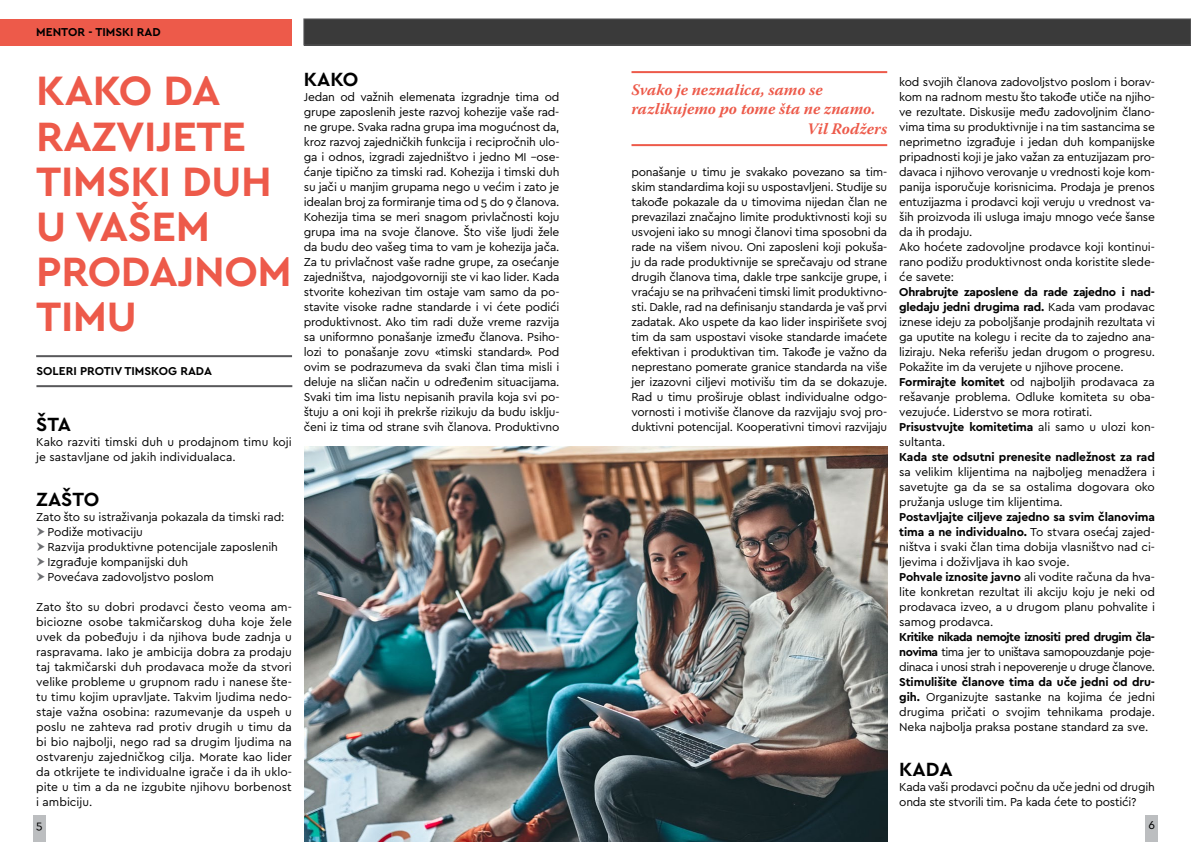
<style>
.page{position:relative;width:1191px;height:842px;background:#fff}
.page>*{position:absolute;margin:0;border:0;box-sizing:border-box;transform-origin:0 0}
.t1{font:700 43px/45px "Cera Pro";letter-spacing:-.01em;color:#ed5a4a}
.t2{font:700 20px "Cera Pro";color:#000}
.t3{font:italic 700 16px "Warnock PKS";color:#ed5a4a}
.t4{font:12px/15px "Cera Pro";letter-spacing:-.02em;color:#000;text-align:justify}
.t5{font:700 12px "Cera Pro";letter-spacing:-.01em;color:#000}
.t6{font:12px/15px "Cera Pro";color:#000}
.s1{font-weight:700}
</style>
<div class="page">
<div style="left:0;top:19px;width:292px;height:26px;background:#ed5a4a"></div>
<div style="left:304px;top:19px;width:886px;height:26px;background:#3a3a3a"></div>
<div style="left:303px;top:18px;width:888px;height:28px;border:1px solid #58585a"></div>
<div style="left:33px;top:815px;width:13px;height:26px;background:#bcbec0"></div>
<div style="left:1145px;top:815px;width:12px;height:26px;background:#bcbec0"></div>
<hr style="left:631px;top:71px;width:256px;height:2px;background:#ed5a4a">
<hr style="left:631px;top:144px;width:256px;height:2px;background:#ed5a4a">
<hr style="left:36px;top:355px;width:256px;height:2px;background:#58585a">
<hr style="left:36px;top:385px;width:256px;height:2px;background:#58585a">
<img style="left:304px;top:446px;width:583px;height:396px">
<p class="t5" style="left:36px;top:24px;width:9px">MEN</p>
<p class="t5" style="left:61px;top:24px;width:61px">TOR - ti mski</p>
<p class="t5" style="left:137px;top:24px;width:9px">rad</p>
<h1 class="t1" style="left:36px;top:67px;width:58px">Kako</h1>
<h1 class="t1" style="left:164px;top:67px;width:28px">da</h1>
<h1 class="t1" style="left:36px;top:112px;width:23px">razvij</h1>
<h1 class="t1" style="left:172px;top:112px;width:75px">ete</h1>
<h1 class="t1" style="left:36px;top:157px;width:92px">timski</h1>
<h1 class="t1" style="left:36px;top:157px;width:237px;text-indent:146px">du h uvašem<br>prodaj</h1>
<h1 class="t1" style="left:194px;top:247px;width:99px">nom</h1>
<h1 class="t1" style="left:36px;top:292px;width:96px">timu</h1>
<p class="t5" style="left:36px;top:363px;width:52px">Soleri protiv</p>
<p class="t5" style="left:124px;top:363px;width:29px">timsko</p>
<p class="t5" style="left:168px;top:363px;width:21px">g rada</p>
<h2 class="t2" style="left:36px;top:411px;width:36px">ŠTA</h2>
<p class="t6" style="left:36px;top:434px;width:257px">Kako razviti timski duh u prodajnom timu koji je sastavljane od jakih individualaca.</p>
<h2 class="t2" style="left:36px;top:486px;width:65px">ZAŠTO</h2>
<p class="t4" style="left:46px;top:509px;width:240px;text-align:left;text-indent:-10px">Zato što su istraživanja pokazala da timski rad:<br>Podiže motivaciju<br>Razvija produktivne potencijale zaposlenih Izgrađuje kompanijski duh<br>Povećava zadovoljstvo poslom</p>
<p class="t4" style="left:36px;top:599px;width:257px">Zato što su dobri prodavci često veoma am&shy;biciozne osobe takmičarskog duha koje žele uvek da pobeđuju i da njihova bude zadnja u raspravama. Iako je ambicija dobra za prodaju taj takmičarski duh prodavaca može da stvori velike probleme u grupnom radu i nanese šte&shy;tu timu kojim upravljate. Takvim ljudima nedo&shy;staje važna osobina: razumevanje da uspeh u poslu ne zahteva rad protiv drugih u timu da bi bio najbolji, nego rad sa drugim ljudima na ostvarenju zajedničkog cilja. Morate kao lider da otkrijete te individualne igrače i da ih uklo&shy;pite u tim a da ne izgubite njihovu borbenost i ambiciju.</p>
<h2 class="t2" style="left:304px;top:66px;width:56px">KAKO</h2>
<p class="t4" style="left:304px;top:89px;width:257px">Jedan od važnih elemenata izgradnje tima od grupe zaposlenih jeste razvoj kohezije vaše rad&shy;ne grupe. Svaka radna grupa ima mogućnost da, kroz razvoj zajedničkih funkcija i recipročnih ulo&shy;ga i odnos, izgradi zajedništvo i jedno MI –ose&shy;ćanje tipično za timski rad. Kohezija i timski duh su jači u manjim grupama nego u većim i zato je idealan broj za formiranje tima od 5 do 9 članova.<br>Kohezija tima se meri snagom privlačnosti koju grupa ima na svoje članove. Što više ljudi žele da budu deo vašeg tima to vam je kohezija jača.<br>Za tu privlačnost vaše radne grupe, za osećanje zajedništva, najodgovorniji ste vi kao lider. Kada stvorite kohezivan tim ostaje vam samo da po&shy;stavite visoke radne standarde i vi ćete podići produktivnost. Ako tim radi duže vreme razvija sa uniformno ponašanje između članova. Psiho&shy;lozi to ponašanje zovu «timski standard». Pod ovim se podrazumeva da svaki član tima misli i deluje na sličan način u određenim situacijama.<br>Svaki tim ima listu nepisanih pravila koja svi po&shy;štuju a oni koji ih prekrše rizikuju da budu isklju&shy;čeni iz tima od strane svih članova. Produktivno</p>
<h3 class="t3" style="left:631px;top:80px;width:193px">Svako je neznalica, samo se</h3>
<h3 class="t3" style="left:631px;top:100px;width:245px">razlikujemo po tome šta ne znamo.</h3>
<h3 class="t3" style="left:807px;top:119px;width:82px">Vil Rodžers</h3>
<p class="t4" style="left:631px;top:164px;width:258px">ponašanje u timu je svakako povezano sa tim&shy;skim standardima koji su uspostavljeni. Studije su takođe pokazale da u timovima nijedan član ne prevazilazi značajno limite produktivnosti koji su usvojeni iako su mnogi članovi tima sposobni da rade na višem nivou. Oni zaposleni koji pokuša&shy;ju da rade produktivnije se sprečavaju od strane drugih članova tima, dakle trpe sankcije grupe, i vraćaju se na prihvaćeni timski limit produktivno&shy;sti. Dakle, rad na definisanju standarda je vaš prvi zadatak. Ako uspete da kao lider inspirišete svoj tim da sam uspostavi visoke standarde imaćete efektivan i produktivan tim. Takođe je važno da neprestano pomerate granice standarda na više jer izazovni ciljevi motivišu tim da se dokazuje.<br>Rad u timu proširuje oblast individualne odgo&shy;vornosti i motiviše članove da razvijaju svoj pro&shy;duktivni potencijal. Kooperativni timovi razvijaju</p>
<p class="t4" style="left:899px;top:74px;width:257px;text-align:left">kod svojih članova zadovoljstvo poslom i borav&shy;kom na radnom mestu što takođe utiče na njiho&shy;ve rezultate. Diskusije među zadovoljnim člano&shy;vima tima su produktivnije i na tim sastancima se neprimetno izgrađuje i jedan duh kompanijske pripadnosti koji je jako važan za entuzijazam pro&shy;davaca i njihovo verovanje u vrednosti koje kom&shy;panija isporučuje korisnicima. Prodaja je prenos entuzijazma i prodavci koji veruju u vrednost va&shy;ših proizvoda ili usluga imaju mnogo veće šanse da ih prodaju.<br>Ako hoćete zadovoljne prodavce koji kontinui&shy;rano podižu produktivnost onda koristite slede&shy;će savete:</p>
<p class="t4" style="left:899px;top:284px;width:257px;text-align:left"><span class="s1">Ohrabrujte zaposlene da rade zajedno i nad&shy;gledaju jedni drugima rad.</span> Kada vam prodavac iznese ideju za poboljšanje prodajnih rezultata vi ga uputite na kolegu i recite da to zajedno ana&shy;liziraju. Neka referišu jedan drugom o progresu.<br>Pokažite im da verujete u njihove procene.<br><span class="s1">Formirajte komitet</span> od najboljih prodavaca za rešavanje problema. Odluke komiteta su oba&shy;vezujuće. Liderstvo se mora rotirati.<br><span class="s1">Prisustvujte komitetima</span> ali samo u ulozi kon&shy;sultanta.</p>
<p class="t5" style="left:899px;top:449px;width:257px">Kada ste odsutni prenesite nadležnost za rad</p>
<p class="t4" style="left:899px;top:464px;width:257px">sa velikim klijentima na najboljeg menadžera i savetujte ga da se sa ostalima dogovara oko pružanja usluge tim klijentima.</p>
<p class="t4" style="left:899px;top:509px;width:257px;text-align:left"><span class="s1">Postavljajte ciljeve zajedno sa svim članovima tima a ne individualno.</span> To stvara osećaj zajed&shy;ništva i svaki član tima dobija vlasništvo nad ci&shy;ljevima i doživljava ih kao svoje.<br><span class="s1">Pohvale iznosite javno</span> ali vodite računa da hva&shy;lite konkretan rezultat ili akciju koju je neki od prodavaca izveo, a u drugom planu pohvalite i samog prodavca.</p>
<p class="t4" style="left:899px;top:629px;width:257px"><span class="s1">Kritike nikada nemojte iznositi pred drugim čla&shy;novima</span> tima jer to uništava samopouzdanje poje&shy;dinaca i unosi strah i nepoverenje u druge članove.</p>
<p class="t4" style="left:899px;top:674px;width:257px"><span class="s1">Stimulišite članove tima da uče jedni od dru&shy;gih.</span> Organizujte sastanke na kojima će jedni drugima pričati o svojim tehnikama prodaje.<br>N eka najbolja praksa postane standard za sve.</p>
<h2 class="t2" style="left:899px;top:756px;width:55px">KADA</h2>
<p class="t4" style="left:899px;top:779px;width:257px">Kada vaši prodavci počnu da uče jedni od drugih onda ste stvorili tim. Pa kada ćete to postići?</p>
<p class="t4" style="left:36px;top:817px;width:8px">5</p>
<p class="t4" style="left:1148px;top:817px;width:8px">6</p>
</div>
